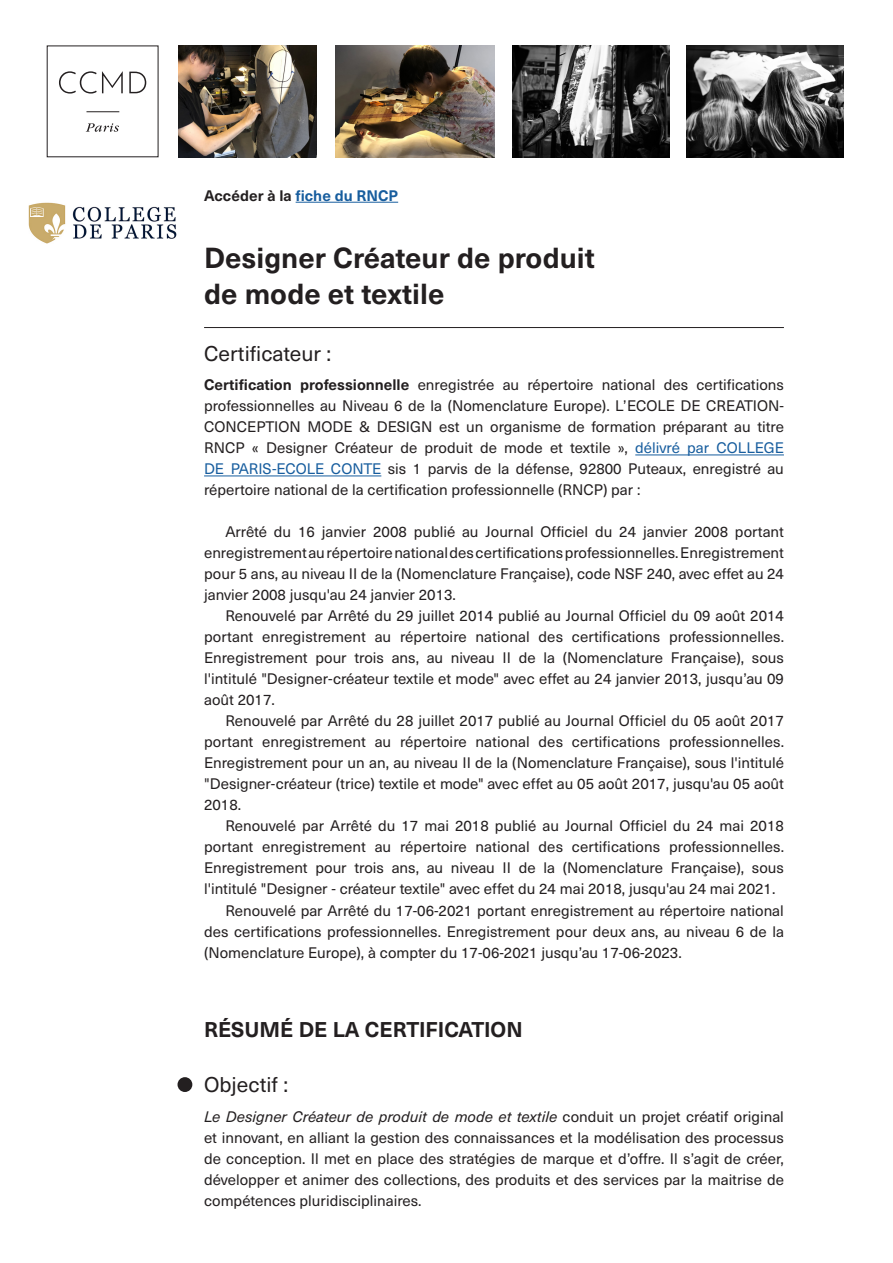
<style>
.page{position:relative;width:893px;height:1263px;background:#fff}
.page>*{position:absolute;margin:0;border:0;box-sizing:border-box;transform-origin:0 0}
.Normal_e{font:700 28.5px/36px "Neue Haas Unica W1 G";color:#231f20}
.Normal_e-2{font:21px "Neue Haas Unica W1 G";color:#231f20}
.Normal_e-3{font:700 21px "Neue Haas Unica W1 G";color:#231f20}
.Normal_e-4{font:15px/21px "Neue Haas Unica W1 G";color:#231f20;text-align:justify}
.Normal_e-5{font:700 15px "Neue Haas Unica W1 G";color:#175d9e}
.s1{color:#231f20}
.s2{font-weight:700}
.s3{color:#175d9e}
.s4{font-style:italic}
</style>
<div class="page">
<hr style="left:635px;top:455px;width:149px;height:1px;background:#175d9e">
<hr style="left:204px;top:476px;width:177px;height:1px;background:#175d9e">
<hr style="left:296px;top:202px;width:102px;height:1px;background:#175d9e">
<div style="left:177px;top:1077px;width:15px;height:15px;background:#231f20;border-radius:50%"></div>
<svg style="left:46px;top:45px;width:113px;height:113px"></svg>
<img style="left:179px;top:45px;width:137px;height:112px">
<img style="left:335px;top:45px;width:159px;height:112px">
<img style="left:686px;top:45px;width:158px;height:112px">
<img style="left:512px;top:45px;width:158px;height:112px">
<hr style="left:204px;top:327px;width:580px;height:1px;background:#231f20">
<img style="left:28px;top:202px;width:149px;height:42px">
<p class="Normal_e-5" style="left:204px;top:184px;width:196px"><span class="s1">Accéder à la</span> fiche du RNCP</p>
<p class="Normal_e" style="left:204px;top:238px;width:392px">Designer Créateur de produit de mode et textile</p>
<p class="Normal_e-2" style="left:204px;top:338px;width:129px">Certificateur :</p>
<p class="Normal_e-4" style="left:204px;top:374px;width:581px"><span class="s2">Certification professionnelle</span> enregistrée au répertoire national des certifications professionnelles au Niveau 6 de la (Nomenclature Europe). L’ECOLE DE CREATION-CONCEPTION MODE &amp; DESIGN est un organisme de formation préparant au titre RNCP « Designer Créateur de produit de mode et textile », <span class="s3">délivré par COLLEGE DE PARIS-ECOLE CONTE</span> sis 1 parvis de la défense, 92800 Puteaux, enregistré au répertoire national de la certification professionnelle (RNCP) par :</p>
<p class="Normal_e-4" style="left:204px;top:521px;width:581px;text-indent:21px">Arrêté du 16 janvier 2008 publié au Journal Officiel du 24 janvier 2008 portant enregistrement au répertoire national des certifications professionnelles. Enregistrement pour 5 ans, au niveau II de la (Nomenclature Française), code NSF 240, avec effet au 24 janvier 2008 jusqu'au 24 janvier 2013.</p>
<p class="Normal_e-4" style="left:204px;top:605px;width:582px;text-indent:21px">Renouvelé par Arrêté du 29 juillet 2014 publié au Journal Officiel du 09 août 2014 portant enregistrement au répertoire national des certifications professionnelles.<br>Enregistrement pour trois ans, au niveau II de la (Nomenclature Française), sous l'intitulé "Designer-créateur textile et mode" avec effet au 24 janvier 2013, jusqu’au 09 août 2017.</p>
<p class="Normal_e-4" style="left:204px;top:710px;width:582px;text-indent:21px">Renouvelé par Arrêté du 28 juillet 2017 publié au Journal Officiel du 05 août 2017 portant enregistrement au répertoire national des certifications professionnelles.<br>Enregistrement pour un an, au niveau II de la (Nomenclature Française), sous l'intitulé "Designer-créateur (trice) textile et mode" avec effet au 05 août 2017, jusqu'au 05 août 2018.</p>
<p class="Normal_e-4" style="left:204px;top:815px;width:582px;text-indent:21px">Renouvelé par Arrêté du 17 mai 2018 publié au Journal Officiel du 24 mai 2018 portant enregistrement au répertoire national des certifications professionnelles.<br>Enregistrement pour trois ans, au niveau II de la (Nomenclature Française), sous l'intitulé "Designer - créateur textile" avec effet du 24 mai 2018, jusqu'au 24 mai 2021.</p>
<p class="Normal_e-4" style="left:204px;top:899px;width:581px;text-indent:21px">Renouvelé par Arrêté du 17-06-2021 portant enregistrement au répertoire national des certifications professionnelles. Enregistrement pour deux ans, au niveau 6 de la (Nomenclature Europe), à compter du 17-06-2021 jusqu’au 17-06-2023.</p>
<p class="Normal_e-3" style="left:204px;top:1014px;width:320px">RÉSUMÉ DE LA CERTIFICATION</p>
<p class="Normal_e-2" style="left:204px;top:1069px;width:85px">Objectif :</p>
<p class="Normal_e-4" style="left:204px;top:1105px;width:581px"><span class="s4">Le Designer Créateur de produit de mode et textile</span> conduit un projet créatif original et innovant, en alliant la gestion des connaissances et la modélisation des processus de conception. Il met en place des stratégies de marque et d’offre. Il s’agit de créer, développer et animer des collections, des produits et des services par la maitrise de compétences pluridisciplinaires.</p>
</div>
